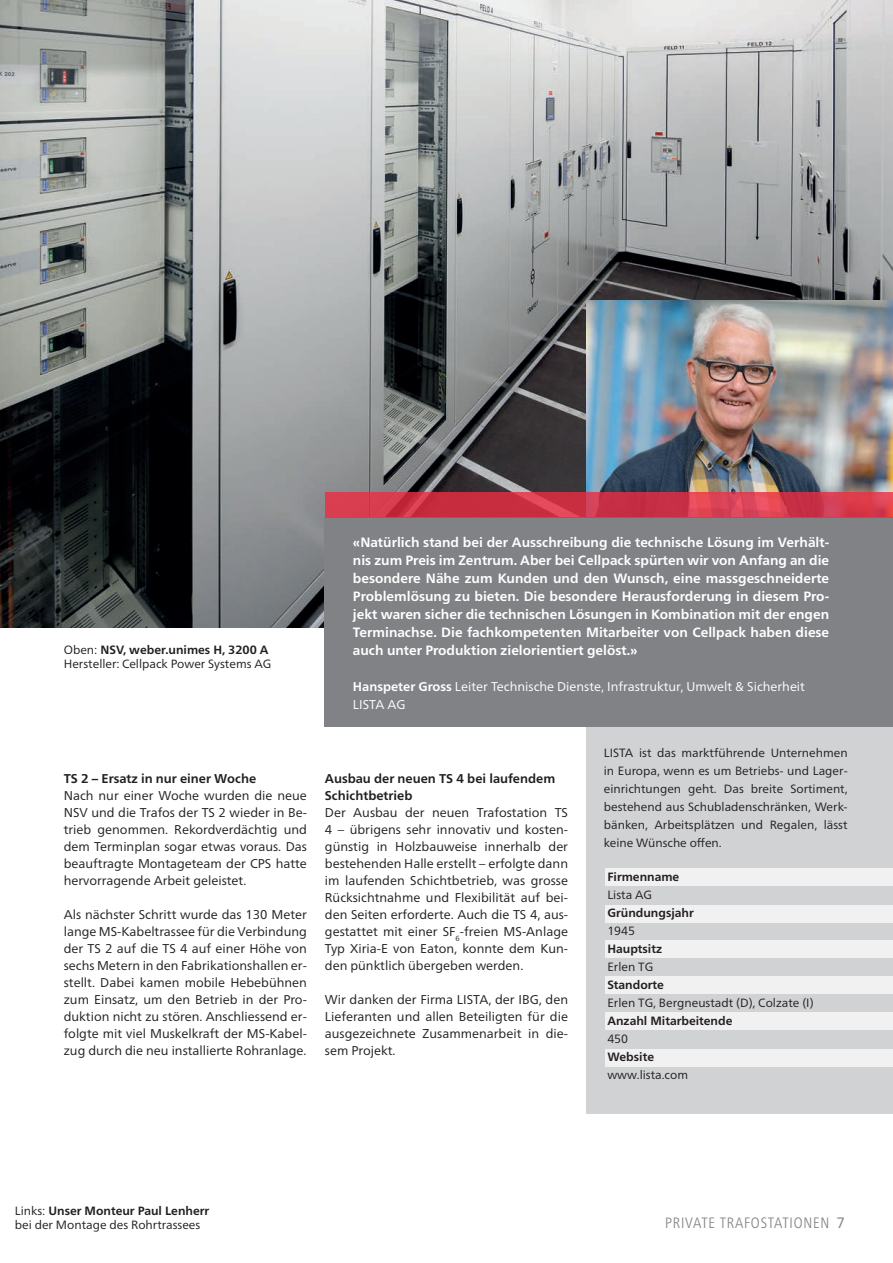
<style>
.page{position:relative;width:893px;height:1263px;background:#fff}
.page>*{position:absolute;margin:0;border:0;box-sizing:border-box;transform-origin:0 0}
.t1{font:300 condensed 15px "Frutiger Neue LTW1 G";letter-spacing:.05em;color:#808285}
.t2{font:15px "Frutiger Neue LTW1 G";color:#808285}
.t3{font:700 13.5px/18px "Frutiger Neue LTW1 G";color:#fff;text-align:justify}
.t4{font:12.75px/17px "Frutiger Neue LTW1 G";color:#231f20;text-align:justify}
.t5{font:12.75px/18px "Frutiger Neue LTW1 G";color:#fff}
.t6{font:700 12.75px/17px "Frutiger Neue LTW1 G";color:#231f20}
.t7{font:12px/18px "Frutiger Neue LTW1 G";color:#231f20}
.t8{font:700 12px "Frutiger Neue LTW1 G";color:#231f20}
.s1{font-weight:700}
</style>
<div class="page">
<img style="left:0;top:0;width:893px;height:628px">
<div style="left:586px;top:306px;width:307px;height:808px;background:#d1d2d4"></div>
<div style="left:606px;top:868px;width:287px;height:18px;background:#f1f1f2"></div>
<div style="left:606px;top:905px;width:287px;height:18px;background:#f1f1f2"></div>
<div style="left:606px;top:940px;width:287px;height:18px;background:#f1f1f2"></div>
<div style="left:606px;top:976px;width:287px;height:18px;background:#f1f1f2"></div>
<div style="left:606px;top:1012px;width:287px;height:18px;background:#f1f1f2"></div>
<div style="left:606px;top:1049px;width:287px;height:17px;background:#f1f1f2"></div>
<img style="left:586px;top:300px;width:307px;height:192px">
<div style="left:325px;top:517px;width:568px;height:210px;background:#808285"></div>
<svg style="left:325px;top:492px;width:568px;height:25px;background:#d0374a"></svg>
<p class="t7" style="left:64px;top:642px;width:209px;line-height:14.4px">Oben: <span class="s1">NSV, weber.unimes H, 3200 A<br></span>H ersteller: Cellpack Power Systems AG</p>
<p class="t6" style="left:64px;top:769px;width:194px">TS 2 – Ersatz in nur einer Woche</p>
<p class="t4" style="left:64px;top:786px;width:245px">Nach nur einer Woche wurden die neue NSV und die Trafos der TS 2 wieder in Be&shy;trieb genommen. Rekordverdächtig und dem Terminplan sogar etwas voraus. Das beauftragte M ontageteam der CPS hatte hervorragende Arbeit geleistet.</p>
<p class="t4" style="left:64px;top:905px;width:245px">Als nächster Schritt wurde das 130 Meter lange MS-Kabeltrassee für die Verbindung der TS 2 auf die TS 4 auf einer Höhe von sechs Metern in den Fabrikationshallen er&shy;stellt. Dabei kamen mobile Hebebühnen zum Einsatz, um den Betrieb in der Pro&shy;duktion nicht zu stören. Anschliessend er&shy;folgte mit viel M uskelkraft der MS-Kabel&shy;zug durch die neu installierte Rohranlage.</p>
<p class="t3" style="left:353px;top:532px;width:478px">«Natürlich stand bei der Ausschreibung die technische Lösung im Verhält&shy;nis zum Preis im Zentrum. Aber bei Cellpack spürten wir von Anfang an die besondere Nähe zum Kunden und den Wunsch, eine massgeschneiderte Problemlösung zu bieten. Die besondere Herausforderung in diesem Pro&shy;jekt waren sicher die technischen Lösungen in Kombination mit der engen Terminachse. Die fachkompetenten M itarbeiter von Cellpack haben diese auch unter Produktion zielorientiert gelöst.»</p>
<p class="t5" style="left:353px;top:676px;width:454px"><span class="s1">Hanspeter Gross</span> Leiter Technische D ienste, I nfrastruktur, U mwelt &amp; Sicherheit<br>LISTA</p>
<p class="t5" style="left:387px;top:694px;width:20px">AG</p>
<p class="t6" style="left:325px;top:769px;width:232px">Ausbau der neuen TS 4 bei laufendem<br>Schichtbetrieb</p>
<p class="t4" style="left:325px;top:803px;width:245px;text-align:left">Der Ausbau der neuen Trafostation TS 4 – übrigens sehr innovativ und kosten&shy;günstig in Holzbauweise innerhalb der bestehenden Halle erstellt – erfolgte dann im laufenden Schichtbetrieb, was grosse Rücksichtnahme und Flexibilität auf bei&shy;den Seiten erforderte. Auch die TS 4, aus&shy;gestattet mit einer SF<sub>6</sub>-freien MS-Anlage Typ Xiria-E von Eaton, konnte dem Kun&shy;den pünktlich übergeben werden.</p>
<p class="t4" style="left:325px;top:990px;width:146px">Wir danken der Firma LISTA</p>
<p class="t4" style="left:325px;top:990px;width:245px;text-indent:163px">, der I BG, den Lieferanten und allen Beteiligten für die ausgezeichnete Zusammenarbeit in die&shy;sem Projekt.</p>
<p class="t7" style="left:604px;top:743px;width:245px;text-align:justify;text-indent:35px">ist das marktführende U nternehmen in Europa, wenn es um Betriebs- und Lager&shy;einrichtungen geht. Das breite Sortiment, bestehend aus Schubladenschränken, Werk&shy;bänken, Arbeitsplätzen und Regalen, lässt keine Wünsche offen.</p>
<p class="t7" style="left:604px;top:743px;width:13px">LISTA</p>
<p class="t8" style="left:607px;top:868px;width:73px">Firmenname</p>
<p class="t7" style="left:607px;top:885px;width:46px">Lista AG</p>
<p class="t8" style="left:607px;top:904px;width:88px">Gründungsjahr</p>
<p class="t7" style="left:607px;top:921px;width:29px">1945</p>
<p class="t8" style="left:607px;top:940px;width:56px">Hauptsitz</p>
<p class="t7" style="left:607px;top:957px;width:47px">Erlen TG</p>
<p class="t8" style="left:607px;top:976px;width:58px">Standorte</p>
<p class="t7" style="left:607px;top:993px;width:208px">Erlen TG, Bergneustadt (D), Colzate (I)</p>
<p class="t8" style="left:607px;top:1012px;width:127px">Anzahl M itarbeitende</p>
<p class="t7" style="left:607px;top:1029px;width:22px">450</p>
<p class="t8" style="left:607px;top:1048px;width:48px">Website</p>
<p class="t7" style="left:607px;top:1065px;width:82px">www.lista.com</p>
<p class="t7" style="left:15px;top:1203px;width:196px;line-height:14.4px">Links: <span class="s1">U nser Monteur Paul Lenherr </span>bei der M ontage des Rohrtrassees</p>
<p class="t1" style="left:665px;top:1211px;width:165px">PRIVATE TRAFOSTATIONEN</p>
<p class="t2" style="left:837px;top:1211px;width:10px">7</p>
</div>
